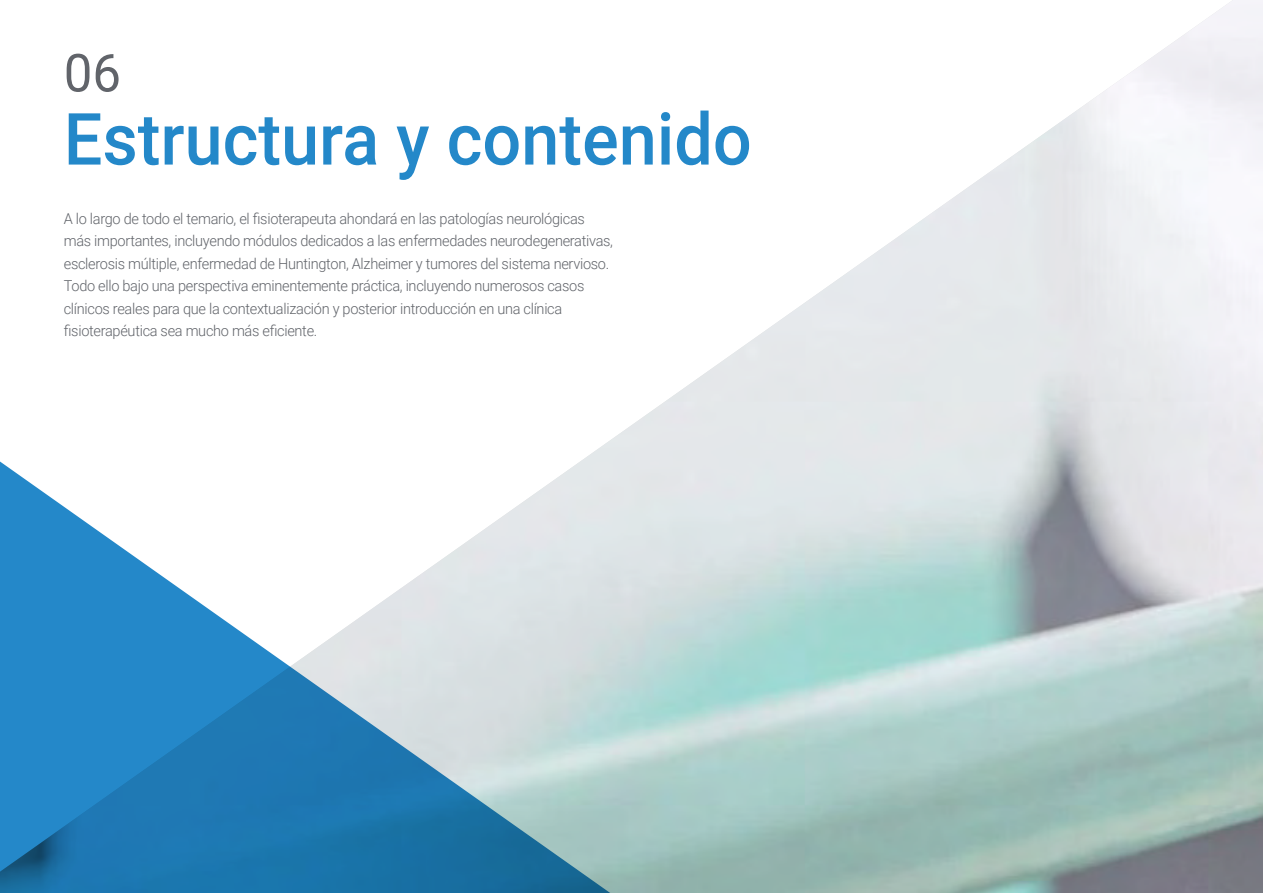
<style>
.page{position:relative;width:1263px;height:893px;background:#fff}
.page>*{position:absolute;margin:0;border:0;box-sizing:border-box;transform-origin:0 0}
.t1{font:500 72px "Roboto";color:#2488c9;scale:.95 1}
.t2{font:52.5px "Roboto";color:#61646a}
.t3{font:300 15px/22.5px "Roboto";letter-spacing:-.02em;color:#61646a}
</style>
<div class="page">
<img style="left:602px;top:0;width:661px;height:893px">
<svg style="left:0;top:446px;width:640px;height:447px"></svg>
<h2 class="t2" style="left:64px;top:36px;width:59px">06</h2>
<h1 class="t1" style="left:64px;top:89px;width:726px">Estructura y contenido</h1>
<p class="t3" style="left:64px;top:207px;width:551px">A lo largo de todo el temario, el fisioterapeuta ahondará en las patologías neurológicas más importantes, incluyendo módulos dedicados a las enfermedades neurodegenerativas, esclerosis múltiple, enfermedad de Huntington, Alzheimer y tumores del sistema nervioso.<br>Todo ello bajo una perspectiva eminentemente práctica, incluyendo numerosos casos clínicos reales para que la contextualización y posterior introducción en una clínica fisioterapéutica sea mucho más eficiente.</p>
</div>
